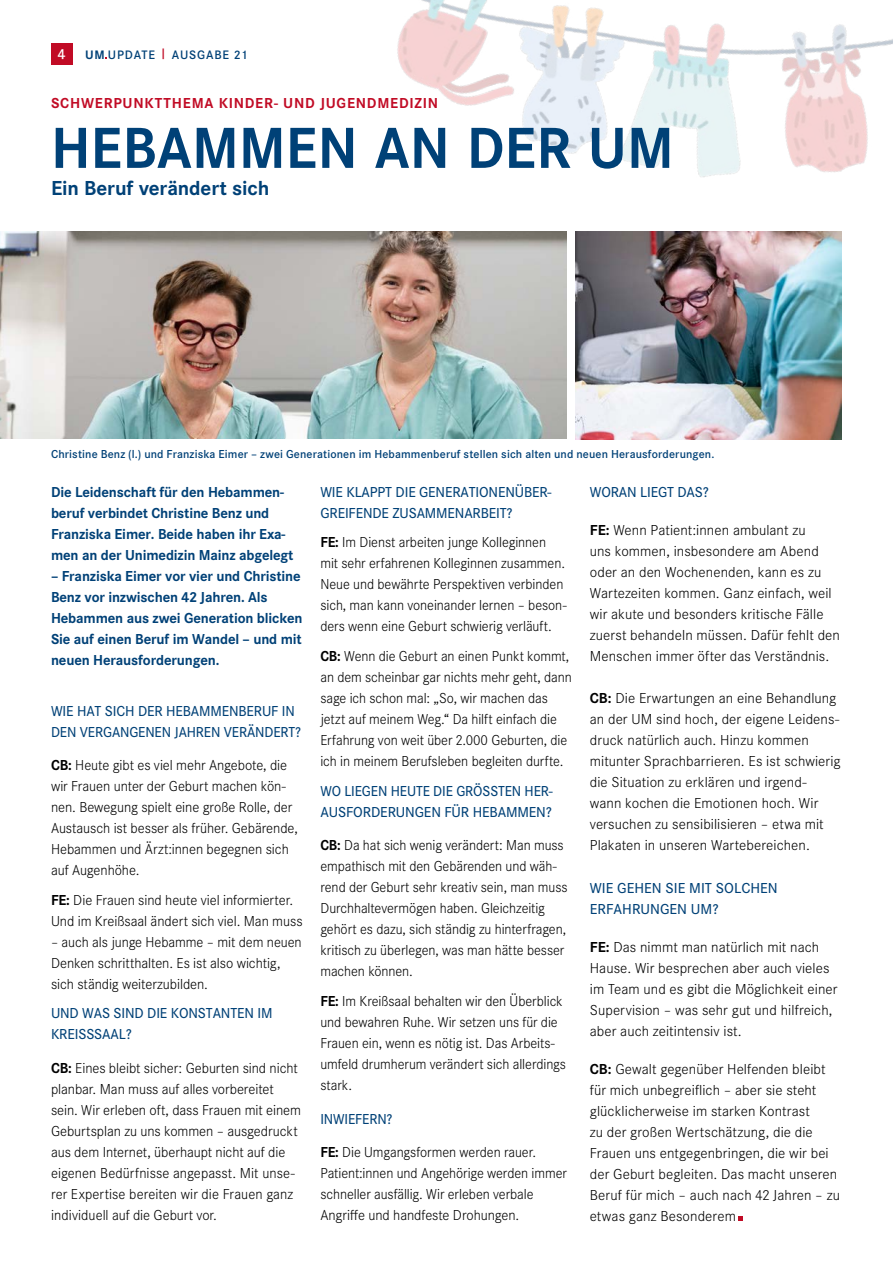
<style>
.page{position:relative;width:893px;height:1263px;background:#fff}
.page>*{position:absolute;margin:0;border:0;box-sizing:border-box;transform-origin:0 0}
.t1{font:700 60px "Corporate S";color:#004177}
.t2{font:700 21px "Corporate S";letter-spacing:-.005em;color:#004177}
.t3{font:300 15px/21px "Corporate S";color:#000}
.t4{font:300 15px/21px "Corporate S";color:#000;scale:.96 1}
.t5{font:700 15px/21px "Corporate S";letter-spacing:-.01em;color:#004177}
.t6{font:500 15px/21px "Corporate S";letter-spacing:-.01em;color:#004177}
.t7{font:500 15px/21px "Corporate S";letter-spacing:-.01em;color:#004177;scale:.96 1}
.t8{font:700 15px "Corporate S";letter-spacing:.05em;color:#c10b25}
.t9{font:600 15px "Corporate S";color:#fff}
.t10{font:600 12.75px "Corporate S";letter-spacing:.07em;color:#004177}
.t11{font:600 12px "Corporate S";letter-spacing:.01em;color:#004177}
.s1{font-weight:700}
.s2{color:#c10b25}
</style>
<div class="page">
<img style="left:255px;top:0;width:638px;height:440px">
<img style="left:576px;top:232px;width:265px;height:207px">
<div style="left:51px;top:43px;width:21px;height:21px;background:#c10b25"></div>
<svg style="left:738px;top:1216px;width:4px;height:4px"></svg>
<img style="left:0;top:232px;width:566px;height:207px">
<p class="t9" style="left:54px;top:45px;width:16px">3 04</p>
<p class="t10" style="left:85px;top:47px;width:164px"><span class="s1">UM</span> UPDATE <span class="s2">|</span> AUSGABE 21</p>
<p class="t8" style="left:51px;top:94px;width:389px">SCHWERPUNKTTHEMA KINDER- UND JUGENDMEDIZIN</p>
<h1 class="t1" style="left:51px;top:114px;width:624px">HEBAMMEN AN DER UM</h1>
<h2 class="t2" style="left:51px;top:176px;width:220px">Ein Beruf verändert sich</h2>
<p class="t11" style="left:51px;top:447px;width:665px">Christine Benz (l.) und Franziska Eimer – zwei Generationen im Hebammenberuf stellen sich alten und neuen Herausforderungen.</p>
<p class="t5" style="left:51px;top:482px;width:244px">Die Leidenschaft für den Hebammen&shy;beruf verbindet Christine Benz und Franziska Eimer. Beide haben ihr Exa&shy;men an der Unimedizin Mainz abgelegt</p>
<p class="t5" style="left:51px;top:566px;width:253px">– Franziska Eimer vor vier und Christine Benz vor inzwischen 42 Jahren. Als Hebammen aus zwei Generation blicken Sie auf einen Beruf im Wandel – und mit neuen Herausforderungen.</p>
<p class="t6" style="left:51px;top:700px;width:252px">WIE HAT SICH DER HEBAMMENBERUF IN<br>DEN VERGANGENEN JAHREN VERÄNDERT?</p>
<p class="t3" style="left:51px;top:755px;width:248px"><span class="s1">CB:</span> Heute gibt es viel mehr Angebote, die wir Frauen unter der Geburt machen kön&shy;nen. Bewegung spielt eine große Rolle, der Austausch ist besser als früher. Gebärende, Hebammen und Ärzt:innen begegnen sich auf Augenhöhe.</p>
<p class="t3" style="left:51px;top:889px;width:253px"><span class="s1">FE:</span> Die Frauen sind heute viel informierter.<br>Und im Kreißsaal ändert sich viel. Man muss</p>
<p class="t3" style="left:51px;top:931px;width:252px">– auch als junge Hebamme – mit dem neuen<br>Denken schritthalten. Es ist also wichtig, sich ständig weiterzubilden.</p>
<p class="t6" style="left:51px;top:1003px;width:223px">UND WAS SIND DIE KONSTANTEN IM<br>KREISSSAAL?</p>
<p class="t3" style="left:51px;top:1058px;width:252px"><span class="s1">CB:</span> Eines bleibt sicher: Geburten sind nicht planbar. Man muss auf alles vorbereitet sein. Wir erleben oft, dass Frauen mit einem Geburtsplan zu uns kommen – ausgedruckt aus dem Internet, überhaupt nicht auf die eigenen Bedürfnisse angepasst. Mit unse&shy;rer Expertise bereiten wir die Frauen ganz individuell auf die Geburt vor.</p>
<p class="t6" style="left:320px;top:482px;width:233px">WIE KLAPPT DIE GENERATIONENÜBER-<br>GREIFENDE ZUSAMMENARBEIT?</p>
<p class="t4" style="left:320px;top:532px;width:258px"><span class="s1">FE:</span> Im Dienst arbeiten junge Kolleginnen mit sehr erfahrenen Kolleginnen zusammen.<br>Neue und bewährte Perspektiven verbinden sich, man kann voneinander lernen – beson&shy;ders wenn eine Geburt schwierig verläuft.</p>
<p class="t4" style="left:320px;top:646px;width:263px"><span class="s1">CB:</span> Wenn die Geburt an einen Punkt kommt, an dem scheinbar gar nichts mehr geht, dann sage ich schon mal: „So, wir machen das jetzt auf meinem Weg.“ Da hilft einfach die Erfahrung von weit über 2.000 Geburten, die ich in meinem Berufsleben begleiten durfte.</p>
<p class="t7" style="left:320px;top:780px;width:244px">WO LIEGEN HEUTE DIE GRÖSSTEN HER-<br>AUSFORDERUNGEN FÜR HEBAMMEN?</p>
<p class="t4" style="left:320px;top:835px;width:259px"><span class="s1">CB:</span> Da hat sich wenig verändert: Man muss empathisch mit den Gebärenden und wäh&shy;rend der Geburt sehr kreativ sein, man muss Durchhaltevermögen haben. Gleichzeitig gehört es dazu, sich ständig zu hinterfragen, kritisch zu überlegen, was man hätte besser machen können.</p>
<p class="t4" style="left:320px;top:990px;width:257px"><span class="s1">FE:</span> Im Kreißsaal behalten wir den Überblick und bewahren Ruhe. Wir setzen uns für die Frauen ein, wenn es nötig ist. Das Arbeits&shy;umfeld drumherum verändert sich allerdings stark.</p>
<p class="t7" style="left:320px;top:1108px;width:77px">INWIEFERN?</p>
<p class="t4" style="left:320px;top:1142px;width:258px"><span class="s1">FE:</span> Die Umgangsformen werden rauer.<br>Patient:innen und Angehörige werden immer schneller ausfällig. Wir erleben verbale Angriffe und handfeste Drohungen.</p>
<p class="t6" style="left:590px;top:482px;width:121px">WORAN LIEGT DAS?</p>
<p class="t3" style="left:590px;top:520px;width:252px"><span class="s1">FE:</span> Wenn Patient:innen ambulant zu<br>uns kommen, insbesondere am Abend oder an den Wochenenden, kann es zu Wartezeiten kommen. Ganz einfach, weil wir akute und besonders kritische Fälle zuerst behandeln müssen. Dafür fehlt den Menschen immer öfter das Verständnis.</p>
<p class="t3" style="left:590px;top:688px;width:252px"><span class="s1">CB:</span> Die Erwartungen an eine Behandlung an der UM sind hoch, der eigene Leidens&shy;druck natürlich auch. Hinzu kommen mitunter Sprachbarrieren. Es ist schwierig die Situation zu erklären und irgend&shy;wann kochen die Emotionen hoch. Wir versuchen zu sensibilisieren – etwa mit Plakaten in unseren Wartebereichen.</p>
<p class="t6" style="left:590px;top:877px;width:190px">WIE GEHEN SIE MIT SOLCHEN<br>ERFAHRUNGEN UM?</p>
<p class="t3" style="left:590px;top:936px;width:249px"><span class="s1">FE:</span> Das nimmt man natürlich mit nach Hause. Wir besprechen aber auch vieles im Team und es gibt die Möglichkeit einer Supervision – was sehr gut und hilfreich, aber auch zeitintensiv ist.</p>
<p class="t3" style="left:590px;top:1058px;width:252px"><span class="s1">CB:</span> Gewalt gegenüber Helfenden bleibt für mich unbegreiflich – aber sie steht glücklicherweise im starken Kontrast<br>zu der großen Wertschätzung, die die Frauen uns entgegenbringen, die wir bei der Geburt begleiten. Das macht unseren Beruf für mich – auch nach 42 Jahren – zu etwas ganz Besonderem</p>
</div>
